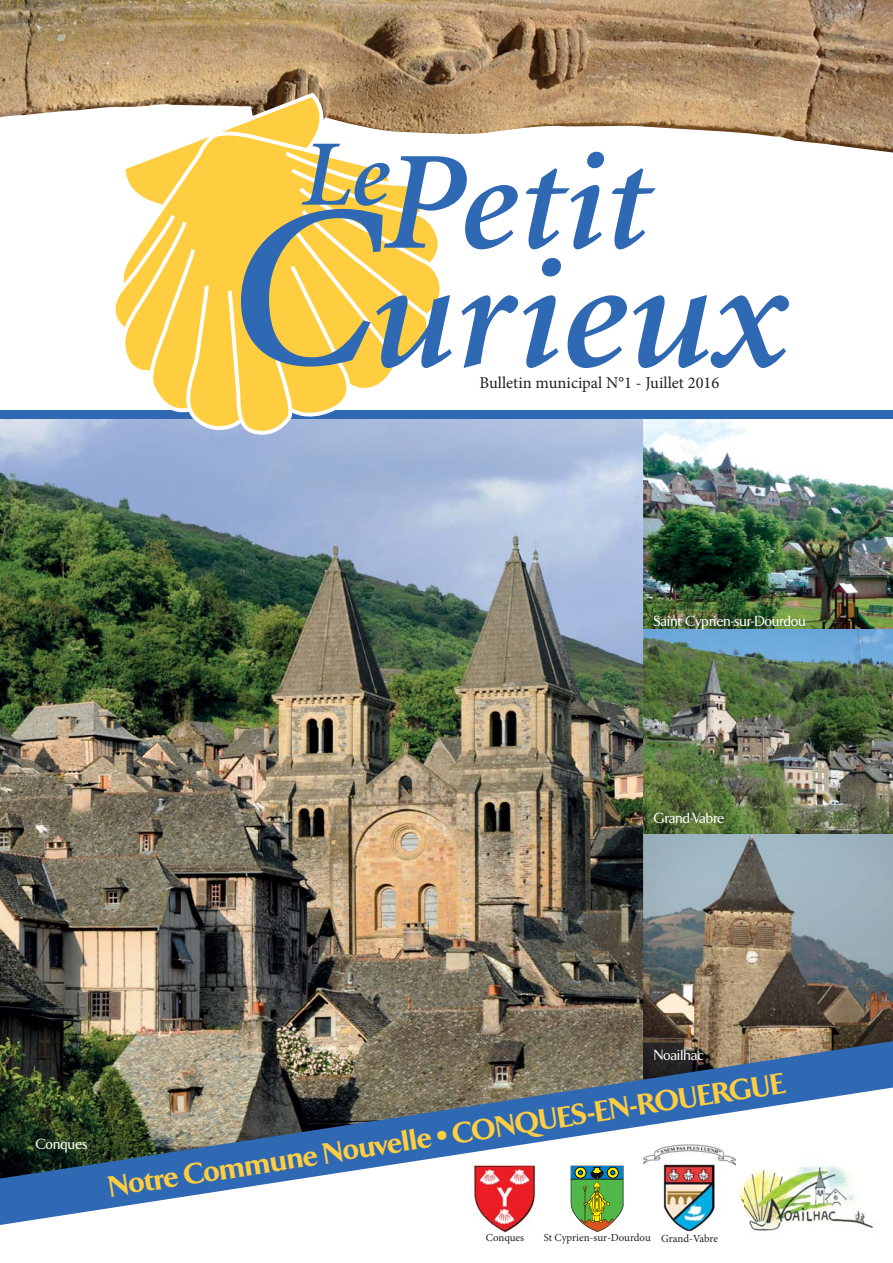
<style>
.page{position:relative;width:893px;height:1263px;background:#fff}
.page>*{position:absolute;margin:0;border:0;box-sizing:border-box;transform-origin:0 0}
.t1{font:italic 600 158.55px "Minion";color:#2f69b3}
.t2{font:italic 600 140.7px "Minion";letter-spacing:.005em;color:#2f69b3}
.t3{font:800 30px "Arrow";color:#ffce40}
.t4{font:16.5px "Minion Pro";color:#231f20}
.t5{font:500 15px "Arrow";color:#fff}
.t6{font:10.8px "Minion Pro";letter-spacing:-.01em;color:#231f20}
.s1{font-size:231.9px}
</style>
<div class="page">
<img style="left:643px;top:833px;width:250px;height:208px">
<img style="left:643px;top:628px;width:250px;height:205px">
<img style="left:643px;top:419px;width:250px;height:209px">
<img style="left:0;top:419px;width:643px;height:622px">
<div style="left:0;top:410px;width:893px;height:9px;background:#2f69b3"></div>
<img style="left:0;top:0;width:893px;height:153px">
<img style="left:750px;top:1225px;width:123px;height:6px">
<img style="left:0;top:1041px;width:893px;height:184px">
<img style="left:643px;top:1144px;width:93px;height:87px">
<img style="left:729px;top:1158px;width:7px;height:73px">
<svg style="left:569px;top:1164px;width:56px;height:61px"></svg>
<svg style="left:571px;top:1166px;width:52px;height:66px;background:#75a75b"></svg>
<hr style="left:571px;top:1179px;width:52px;height:1px;background:#231f20">
<img style="left:472px;top:1163px;width:66px;height:70px">
<svg style="left:108px;top:95px;width:344px;height:346px"></svg>
<h2 class="t2" style="left:302px;top:148px;width:348px"><sup>Le</sup> Petit</h2>
<h1 class="t1" style="left:226px;top:254px;width:562px"><span class="s1">C</span>urieux</h1>
<p class="t4" style="left:479px;top:376px;width:241px">Bulletin municipal N°1 - Juillet 2016</p>
<p class="t5" style="left:654px;top:615px;width:154px">Saint Cyprien-sur-Dourdou</p>
<p class="t5" style="left:654px;top:812px;width:72px">Grand-Vabre</p>
<p class="t5" style="left:36px;top:1138px;width:53px">Conques</p>
<p class="t5" style="left:654px;top:1049px;width:52px">Noailhac</p>
<h3 class="t3" style="left:106px;top:1170px;width:685px;rotate:-9deg">Notre Commune Nouvelle • CONQUES-EN-ROUERGUE</h3>
<p class="t6" style="left:486px;top:1233px;width:40px">Conques</p>
<p class="t6" style="left:544px;top:1233px;width:176px">St Cyprien-sur-Dourdou Grand-Vabre</p>
</div>
